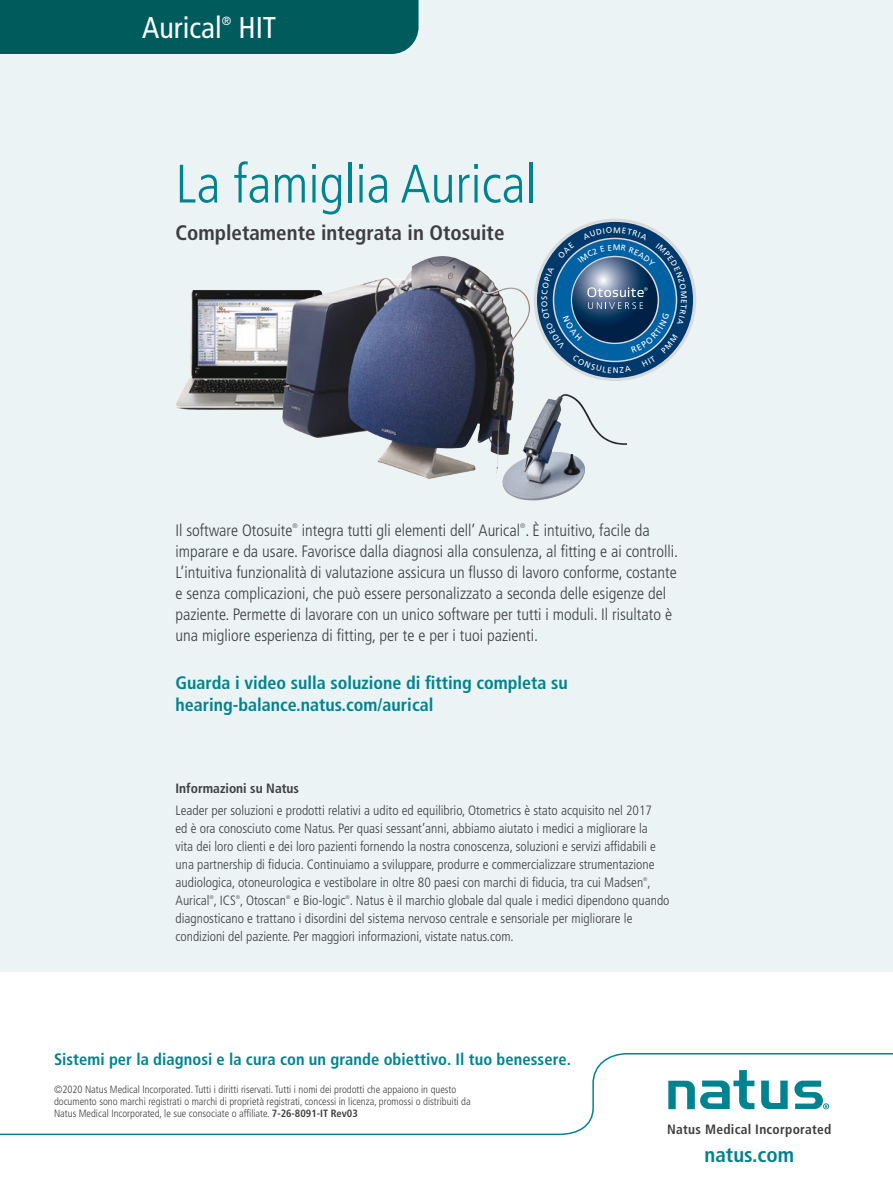
<style>
.page{position:relative;width:893px;height:1188px;background:#fff}
.page>*{position:absolute;margin:0;border:0;box-sizing:border-box;transform-origin:0 0}
.t1{font:300 condensed 54px "Frutiger LT Std";color:#00838e}
.t2{font:condensed 30px "Frutiger LT Std";color:#fff}
.t3{font:700 condensed 21px "Frutiger LT Std";color:#3e3e40}
.t4{font:700 condensed 21px "Frutiger LT Std";color:#00838e}
.t5{font:700 condensed 18px/22.5px "Frutiger LT Std";color:#00838e}
.t6{font:300 condensed 16.5px/21px "Frutiger LT Std";color:#3e3e40}
.t7{font:700 condensed 16.5px "Frutiger LT Std";letter-spacing:.005em;color:#00838e}
.t8{font:300 condensed 13.5px/18px "Frutiger LT Std";color:#3e3e40}
.t9{font:700 condensed 13.5px "Frutiger LT Std";letter-spacing:.02em;color:#3e3e40}
.t10{font:700 condensed 13.5px "Frutiger LT Std";color:#3e3e40}
.t11{font:condensed 12px "Frutiger LT Std";color:#fff}
.t12{font:300 condensed 10.5px/12px "Frutiger LT Std";color:#3e3e40}
.t13{font:300 condensed 6.6px "Frutiger LT Std";color:#3e3e40}
.t14{font:300 condensed 5.4px "Frutiger LT Std";color:#3e3e40}
.s1{font-weight:700}
</style>
<div class="page">
<div style="left:0;top:0;width:893px;height:972px;background:#ebf3f4"></div>
<img style="left:175px;top:256px;width:362px;height:223px">
<img style="left:498px;top:389px;width:128px;height:112px">
<div style="left:0;top:0;width:418px;height:54px;background:#005b5d"></div>
<svg style="left:0;top:1053px;width:893px;height:83px"></svg>
<svg style="left:537px;top:222px;width:156px;height:156px"></svg>
<h2 class="t2" style="left:142px;top:10px;width:81px">Aurical</h2>
<p class="t11" style="left:222px;top:14px;width:11px">®</p>
<h2 class="t2" style="left:238px;top:10px;width:39px">HIT</h2>
<h1 class="t1" style="left:176px;top:153px;width:362px">La famiglia Aurical</h1>
<h3 class="t3" style="left:176px;top:220px;width:330px">Completamente integrata in Otosuite</h3>
<p class="t6" style="left:176px;top:520px;width:119px">Il software Otosuite</p>
<p class="t13" style="left:293px;top:522px;width:7px">®</p>
<p class="t6" style="left:302px;top:520px;width:349px">integra tutti gli elementi dell’ Aurical . È intuitivo, facile da</p>
<p class="t13" style="left:520px;top:522px;width:7px">®</p>
<p class="t6" style="left:175px;top:541px;width:504px">imparare e da usare. Favorisce dalla diagnosi alla consulenza, al fitting e ai controlli.<br>L’intuitiva funzionalità di valutazione assicura un flusso di lavoro conforme, costante e senza complicazioni, che può essere personalizzato a seconda delle esigenze del paziente. Permette di lavorare con un unico software per tutti i moduli. Il risultato è una migliore esperienza di fitting, per te e per i tuoi pazienti.</p>
<h3 class="t5" style="left:176px;top:671px;width:394px">Guarda i video sulla soluzione di fitting completa su hearing-balance.natus.com/aurical</h3>
<p class="t10" style="left:176px;top:780px;width:125px">Informazioni su Natus</p>
<p class="t8" style="left:176px;top:802px;width:482px">Leader per soluzioni e prodotti relativi a udito ed equilibrio, Otometrics è stato acquisito nel 2017 ed è ora conosciuto come Natus. Per quasi sessant’anni, abbiamo aiutato i medici a migliorare la vita dei loro clienti e dei loro pazienti fornendo la nostra conoscenza, soluzioni e servizi affidabili e una partnership di fiducia. Continuiamo a sviluppare, produrre e commercializzare strumentazione audiologica, otoneurologica e vestibolare in oltre 80 paesi con marchi di fiducia, tra cui Madsen ,</p>
<p class="t14" style="left:643px;top:876px;width:6px">®</p>
<p class="t8" style="left:176px;top:892px;width:112px">Aurical , ICS , Otoscan</p>
<p class="t14" style="left:210px;top:894px;width:6px">®</p>
<p class="t14" style="left:236px;top:894px;width:6px">®</p>
<p class="t14" style="left:286px;top:894px;width:6px">®</p>
<p class="t8" style="left:294px;top:892px;width:377px">e Bio-logic . Natus è il marchio globale dal quale i medici dipendono quando</p>
<p class="t14" style="left:345px;top:894px;width:6px">®</p>
<p class="t8" style="left:175px;top:910px;width:458px">diagnosticano e trattano i disordini del sistema nervoso centrale e sensoriale per migliorare le condizioni del paziente. Per maggiori informazioni, vistate natus.com.</p>
<p class="t7" style="left:54px;top:1050px;width:518px">Sistemi per la diagnosi e la cura con un grande obiettivo. Il tuo benessere.</p>
<p class="t12" style="left:54px;top:1084px;width:418px">©2020 Natus Medical Incorporated. Tutti i diritti riservati. Tutti i nomi dei prodotti che appaiono in questo documento sono marchi registrati o marchi di proprietà registrati, concessi in licenza, promossi o distribuiti da<br>Natus Medical Incorporated, le sue consociate o affiliate. <span class="s1">7-26-8091-IT Rev03</span></p>
<p class="t9" style="left:667px;top:1121px;width:166px">Natus Medical Incorporated</p>
<h3 class="t4" style="left:705px;top:1142px;width:91px">natus.com</h3>
</div>
